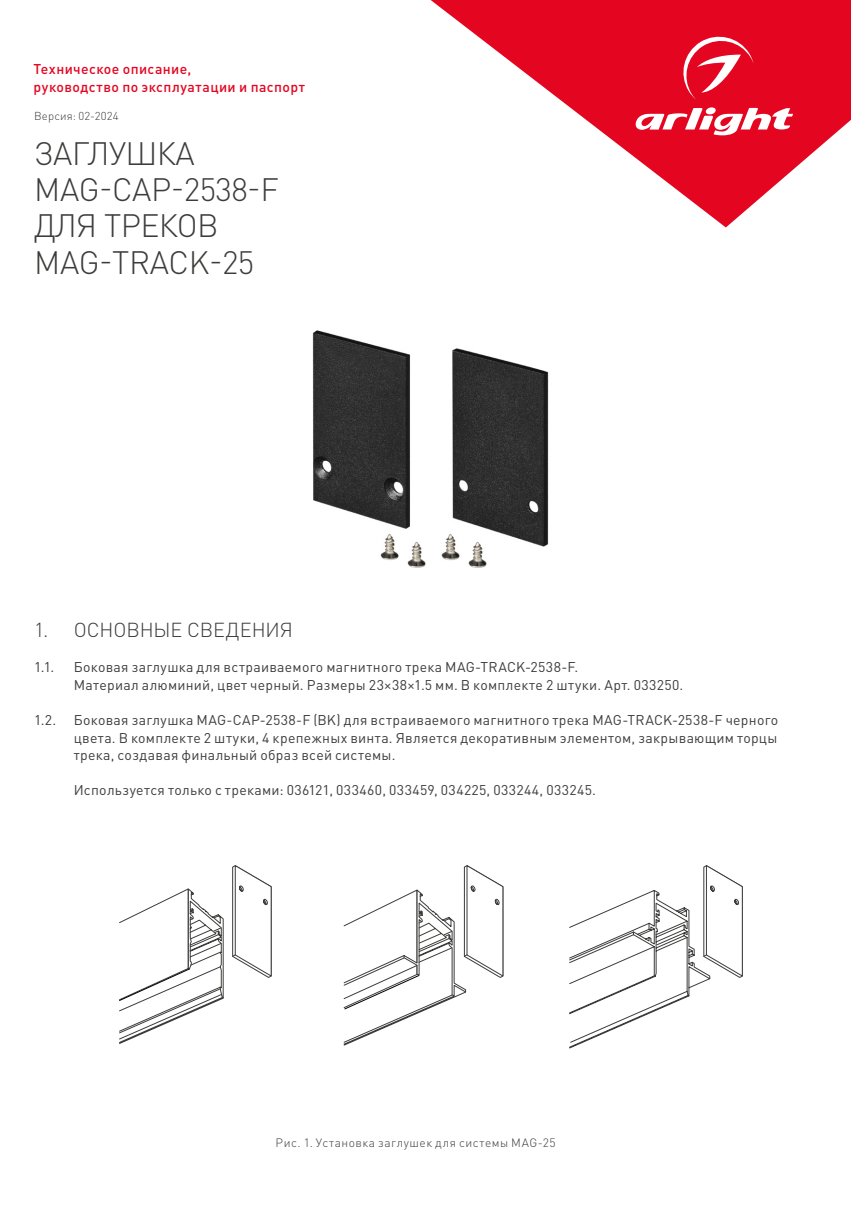
<style>
.page{position:relative;width:851px;height:1214px;background:#fff}
.page>*{position:absolute;margin:0;border:0;box-sizing:border-box;transform-origin:0 0}
.t1{font:300 32px/36px "DIN Pro";letter-spacing:-.02em;color:#3c3c3b}
.t2{font:300 20px "DIN Pro";letter-spacing:-.005em;color:#3c3c3b}
.t3{font:14px/17.6px "DIN Pro";letter-spacing:.02em;color:#3c3c3b}
.t4{font:500 14px/18px "DIN Pro";letter-spacing:.03em;color:#e40521}
.t5{font:300 12px "DIN Pro";letter-spacing:.04em;color:#3c3c3b}
.t6{font:300 11.4px "DIN Pro";letter-spacing:.015em;color:#3c3c3b}
</style>
<div class="page">
<img style="left:312px;top:330px;width:237px;height:238px">
<svg style="left:119px;top:888px;width:105px;height:156px"></svg>
<svg style="left:343px;top:865px;width:160px;height:180px"></svg>
<svg style="left:232px;top:865px;width:40px;height:113px"></svg>
<svg style="left:569px;top:865px;width:173px;height:183px"></svg>
<svg style="left:430px;top:0;width:420px;height:227px;fill:#e40521"></svg>
<svg style="left:632px;top:107px;width:161px;height:31px"></svg>
<svg style="left:678px;top:32px;width:75px;height:67px;background:#e83047"></svg>
<p class="t4" style="left:34px;top:60px;width:273px">Техническое описание,<br>руководство по эксплуатации и паспорт</p>
<p class="t6" style="left:34px;top:108px;width:86px">Версия: 02-2024</p>
<h1 class="t1" style="left:34px;top:134px;width:246px">ЗАГЛУШКА<br>MAG-CAP-2538-F<br>ДЛЯ ТРЕКОВ<br>MAG-TRACK-25</h1>
<h2 class="t2" style="left:34px;top:616px;width:260px">1. ОСНОВНЫЕ СВЕДЕНИЯ</h2>
<p class="t3" style="left:34px;top:657px;width:22px">1.1.</p>
<p class="t3" style="left:74px;top:657px;width:611px">Боковая заглушка для встраиваемого магнитного трека MAG-TRACK-2538-F.<br>Материал алюминий, цвет черный. Размеры 23×38×1.5 мм. В комплекте 2 штуки. Арт. 033250.</p>
<p class="t3" style="left:34px;top:710px;width:24px">1.2.</p>
<p class="t3" style="left:74px;top:710px;width:706px;text-align:justify">Боковая заглушка MAG-CAP-2538-F (BK) для встраиваемого магнитного трека MAG-TRACK-2538-F черного цвета. В комплекте 2 штуки, 4 крепежных винта. Является декоративным элементом, закрывающим торцы трека, создавая финальный образ всей системы.</p>
<p class="t3" style="left:74px;top:780px;width:523px">Используется только с треками: 036121, 033460, 033459, 034225, 033244, 033245.</p>
<p class="t5" style="left:275px;top:1134px;width:281px">Рис. 1. Установка заглушек для системы MAG-25</p>
</div>
